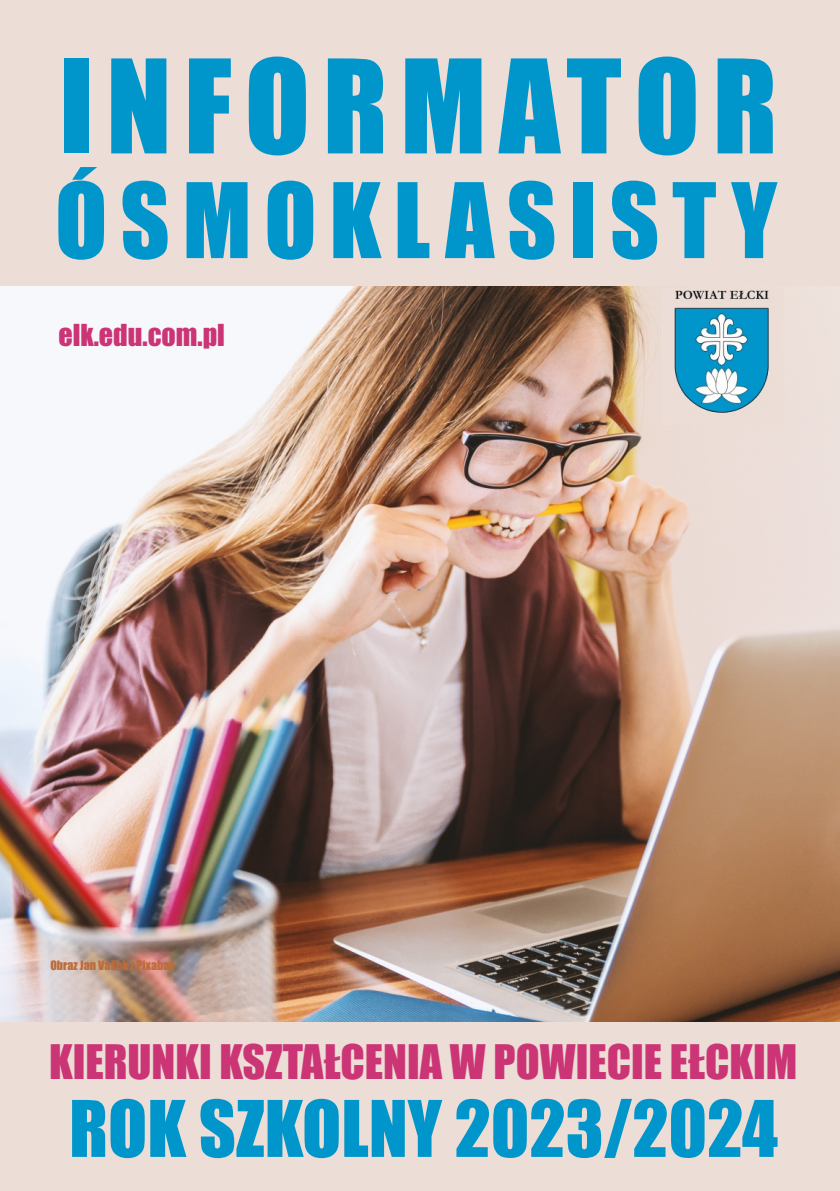
<style>
.page{position:relative;width:840px;height:1191px;background:#fff}
.page>*{position:absolute;margin:0;border:0;box-sizing:border-box;transform-origin:0 0}
.t1{font:120px "Impact";letter-spacing:.105em;color:#0096cb}
.t2{font:96px "Impact";letter-spacing:.13em;color:#0096cb}
.t3{font:72px "Impact";color:#0096cb}
.t4{font:44px "Impact";color:#cb3575}
.t5{font:28px "Impact";color:#cb3575}
.t6{font:12px "Impact";color:#bd6b39}
</style>
<div class="page">
<div style="left:0;top:0;width:839px;height:1191px;background:#ecddd6"></div>
<img style="left:0;top:286px;width:839px;height:735px">
<img style="left:662px;top:288px;width:120px;height:136px">
<h1 class="t1" style="left:59px;top:58px;width:719px">INFORMATOR</h1>
<h2 class="t2" style="left:55px;top:182px;width:723px">ÓSMOKLASISTY</h2>
<p class="t5" style="left:58px;top:324px;width:168px">elk.edu.com.pl</p>
<p class="t6" style="left:50px;top:961px;width:126px">Obraz Jan Vašek z Pixabay</p>
<p class="t4" style="left:49px;top:1043px;width:749px">KIERUNKI KSZTAŁCENIA W POWIECIE EŁCKIM</p>
<h3 class="t3" style="left:69px;top:1100px;width:710px">ROK SZKOLNY 2023/2024</h3>
</div>
